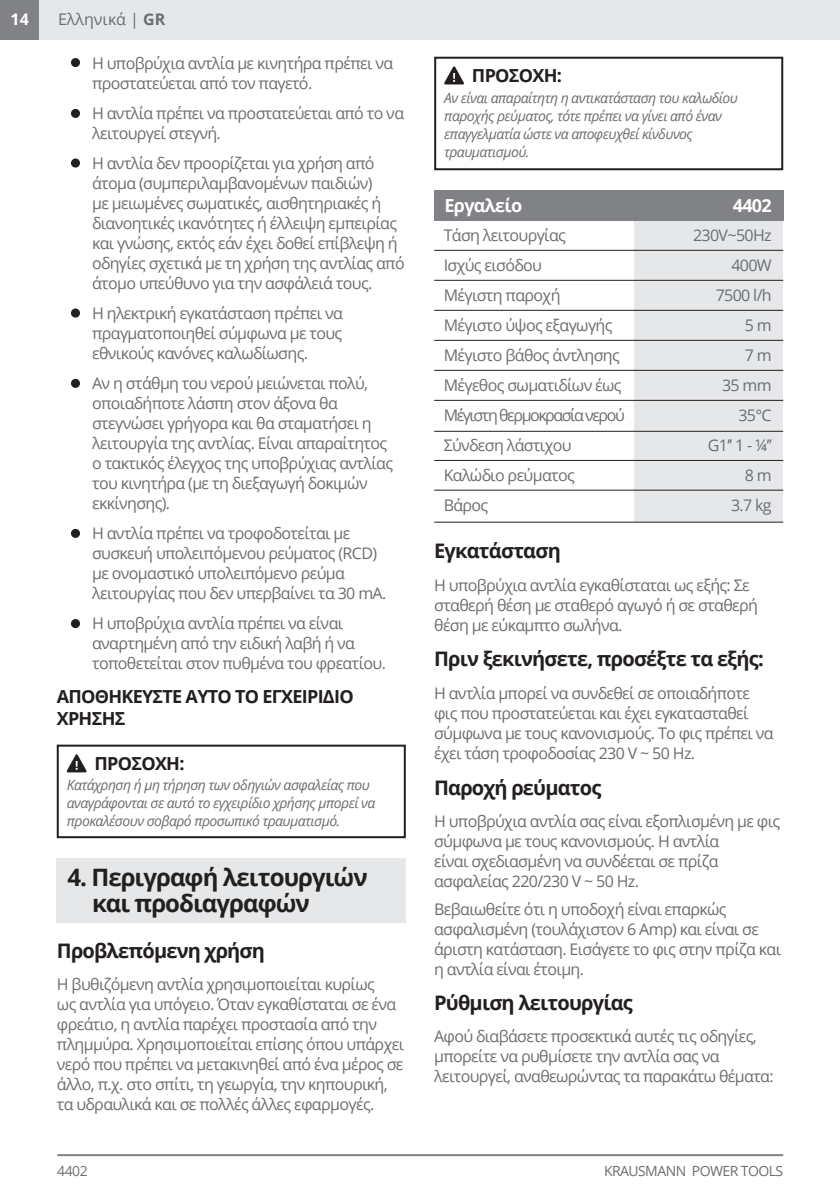
<style>
.page{position:relative;width:840px;height:1191px;background:#fff}
.page>*{position:absolute;margin:0;border:0;box-sizing:border-box;transform-origin:0 0}
.t1{font:700 24px/26px "Open Sans";letter-spacing:-.04em;color:#231f20}
.t2{font:700 20px "Open Sans";letter-spacing:-.04em;color:#231f20}
.t3{font:700 18px/22px "Open Sans";letter-spacing:-.04em;color:#231f20}
.t4{font:700 18px "Open Sans";letter-spacing:-.04em;color:#fff}
.t5{font:16px/20px "Open Sans";letter-spacing:-.04em;color:#6c6d70}
.t6{font:16px "Open Sans";color:#6c6d70}
.t7{font:700 16px "Open Sans";color:#fff}
.t8{font:italic 14px/18px "Open Sans";letter-spacing:-.04em;color:#6c6d70}
.t9{font:14px "Open Sans";letter-spacing:-.04em;color:#6c6d70}
.s1{font-weight:700}
</style>
<div class="page">
<div style="left:0;top:0;width:40px;height:40px;background:#808285"></div>
<hr style="left:57px;top:1154px;width:725px;height:2px;background:#808285">
<div style="left:57px;top:744px;width:348px;height:94px;border:2px solid #231f20"></div>
<svg style="left:66px;top:754px;width:21px;height:18px"></svg>
<div style="left:71px;top:58px;width:9px;height:9px;background:#231f20;border-radius:50%"></div>
<div style="left:71px;top:109px;width:9px;height:9px;background:#231f20;border-radius:50%"></div>
<div style="left:71px;top:158px;width:9px;height:10px;background:#231f20;border-radius:50%"></div>
<div style="left:71px;top:308px;width:9px;height:9px;background:#231f20;border-radius:50%"></div>
<div style="left:71px;top:379px;width:9px;height:9px;background:#231f20;border-radius:50%"></div>
<div style="left:71px;top:529px;width:9px;height:9px;background:#231f20;border-radius:50%"></div>
<div style="left:71px;top:619px;width:9px;height:9px;background:#231f20;border-radius:50%"></div>
<div style="left:57px;top:858px;width:349px;height:64px;background:#e6e7e9"></div>
<div style="left:434px;top:57px;width:348px;height:113px;border:2px solid #231f20"></div>
<svg style="left:444px;top:66px;width:20px;height:18px"></svg>
<div style="left:634px;top:221px;width:148px;height:300px;background:#e6e7e9"></div>
<div style="left:434px;top:190px;width:348px;height:30px;background:#808285"></div>
<hr style="left:434px;top:250px;width:348px;height:1px;background:#231f20">
<hr style="left:434px;top:280px;width:348px;height:1px;background:#231f20">
<hr style="left:434px;top:310px;width:348px;height:1px;background:#231f20">
<hr style="left:434px;top:340px;width:348px;height:1px;background:#231f20">
<hr style="left:434px;top:370px;width:348px;height:1px;background:#231f20">
<hr style="left:434px;top:400px;width:348px;height:1px;background:#231f20">
<hr style="left:434px;top:431px;width:348px;height:1px;background:#231f20">
<hr style="left:434px;top:460px;width:348px;height:1px;background:#231f20">
<hr style="left:434px;top:489px;width:348px;height:1px;background:#231f20">
<hr style="left:434px;top:521px;width:348px;height:1px;background:#231f20">
<div style="left:40px;top:0;width:799px;height:40px;background:#e6e7e9"></div>
<p class="t7" style="left:11px;top:8px;width:20px">14</p>
<p class="t6" style="left:58px;top:8px;width:109px">Ελληνικά | <span class="s1">GR</span></p>
<p class="t5" style="left:92px;top:53px;width:302px">Η υποβρύχια αντλία με κινητήρα πρέπει να προστατεύεται από τον παγετό.</p>
<p class="t5" style="left:92px;top:103px;width:313px">Η αντλία πρέπει να προστατεύεται από το να λειτουργεί στεγνή.</p>
<p class="t5" style="left:92px;top:153px;width:314px">Η αντλία δεν προορίζεται για χρήση από άτομα (συμπεριλαμβανομένων παιδιών)<br>με μειωμένες σωματικές, αισθητηριακές ή διανοητικές ικανότητες ή έλλειψη εμπειρίας και γνώσης, εκτός εάν έχει δοθεί επίβλεψη ή οδηγίες σχετικά με τη χρήση της αντλίας από άτομο υπεύθυνο για την ασφάλειά τους.</p>
<p class="t5" style="left:92px;top:303px;width:252px;text-align:justify">Η ηλεκτρική εγκατάσταση πρέπει να πραγματοποιηθεί σύμφωνα με τους εθνικούς κανόνες καλωδίωσης.</p>
<p class="t5" style="left:92px;top:373px;width:302px">Αν η στάθμη του νερού μειώνεται πολύ, οποιαδήποτε λάσπη στον άξονα θα στεγνώσει γρήγορα και θα σταματήσει η λειτουργία της αντλίας. Είναι απαραίτητος ο τακτικός έλεγχος της υποβρύχιας αντλίας του κινητήρα (με τη διεξαγωγή δοκιμών εκκίνησης).</p>
<p class="t5" style="left:92px;top:523px;width:295px">Η αντλία πρέπει να τροφοδοτείται με συσκευή υπολειπόμενου ρεύματος (RCD) με ονομαστικό υπολειπόμενο ρεύμα λειτουργίας που δεν υπερβαίνει τα 30 mA.</p>
<p class="t5" style="left:92px;top:613px;width:295px">Η υποβρύχια αντλία πρέπει να είναι αναρτημένη από την ειδική λαβή ή να τοποθετείται στον πυθμένα του φρεατίου.</p>
<p class="t3" style="left:57px;top:685px;width:298px">ΑΠΟΘΗΚΕΥΣΤΕ ΑΥΤΟ ΤΟ ΕΓΧΕΙΡΙΔΙΟ<br>ΧΡΗΣΗΣ</p>
<p class="t3" style="left:94px;top:751px;width:91px">ΠΡΟΣΟΧΗ:</p>
<p class="t8" style="left:67px;top:776px;width:310px">Kατάχρηση ή μη τήρηση των οδηγιών ασφαλείας που αναγράφονται σε αυτό το εγχειρίδιο χρήσης μπορεί να προκαλέσουν σοβαρό προσωπικό τραυματισμό.</p>
<h1 class="t1" style="left:92px;top:863px;width:277px;text-indent:-24px">4. Περιγραφή λειτουργιών και προδιαγραφών</h1>
<p class="t2" style="left:57px;top:936px;width:209px">Προβλεπόμενη χρήση</p>
<p class="t5" style="left:57px;top:974px;width:348px">Η βυθιζόμενη αντλία χρησιμοποιείται κυρίως<br>ως αντλία για υπόγειο. Όταν εγκαθίσταται σε ένα φρεάτιο, η αντλία παρέχει προστασία από την πλημμύρα. Χρησιμοποιείται επίσης όπου υπάρχει νερό που πρέπει να μετακινηθεί από ένα μέρος σε άλλο, π.χ. στο σπίτι, τη γεωργία, την κηπουρική, τα υδραυλικά και σε πολλές άλλες εφαρμογές.</p>
<p class="t3" style="left:471px;top:64px;width:91px">ΠΡΟΣΟΧΗ:</p>
<p class="t8" style="left:444px;top:88px;width:295px">Αν είναι απαραίτητη η αντικατάσταση του καλωδίου παροχής ρεύματος, τότε πρέπει να γίνει από έναν επαγγελματία ώστε να αποφευχθεί κίνδυνος τραυματισμού.</p>
<p class="t4" style="left:444px;top:193px;width:79px">Εργαλείο</p>
<p class="t4" style="left:732px;top:193px;width:40px">4402</p>
<p class="t5" style="left:443px;top:220px;width:183px;line-height:30px">Τάση λειτουργίας<br>Ισχύς εισόδου<br>Μέγιστη παροχή<br>Μέγιστο ύψος εξαγωγής<br>Μέγιστο βάθος άντλησης<br>Μέγεθος σωματιδίων έως<br>Μέγιστη θερμοκρασία νερού<br>Σύνδεση λάστιχου<br>Καλώδιο ρεύματος<br>Βάρος</p>
<p class="t5" style="left:692px;top:220px;width:80px;line-height:30px;text-align:right">230V~50Hz<br>400W<br>7500 l/h<br>5 m<br>7 m<br>35 mm<br>35°C<br>G1’’ 1 - ¼’’<br>8 m<br>3.7 kg</p>
<p class="t2" style="left:434px;top:537px;width:128px">Εγκατάσταση</p>
<p class="t5" style="left:434px;top:575px;width:325px">Η υποβρύχια αντλία εγκαθίσταται ως εξής: Σε σταθερή θέση με σταθερό αγωγό ή σε σταθερή θέση με εύκαμπτο σωλήνα.</p>
<p class="t2" style="left:434px;top:645px;width:331px">Πριν ξεκινήσετε, προσέξτε τα εξής:</p>
<p class="t5" style="left:434px;top:682px;width:341px">Η αντλία μπορεί να συνδεθεί σε οποιαδήποτε φις που προστατεύεται και έχει εγκατασταθεί σύμφωνα με τους κανονισμούς. Το φις πρέπει να έχει τάση τροφοδοσίας 230 V ~ 50 Hz.</p>
<p class="t2" style="left:434px;top:773px;width:169px">Παροχή ρεύματος</p>
<p class="t5" style="left:434px;top:810px;width:347px">Η υποβρύχια αντλία σας είναι εξοπλισμένη με φις σύμφωνα με τους κανονισμούς. Η αντλία<br>είναι σχεδιασμένη να συνδέεται σε πρίζα ασφαλείας 220/230 V ~ 50 Hz.</p>
<p class="t5" style="left:434px;top:898px;width:348px">Βεβαιωθείτε ότι η υποδοχή είναι επαρκώς ασφαλισμένη (τουλάχιστον 6 Amp) και είναι σε άριστη κατάσταση. Εισάγετε το φις στην πρίζα και η αντλία είναι έτοιμη.</p>
<p class="t2" style="left:434px;top:988px;width:200px">Ρύθμιση λειτουργίας</p>
<p class="t5" style="left:434px;top:1025px;width:341px">Αφού διαβάσετε προσεκτικά αυτές τις οδηγίες, μπορείτε να ρυθμίσετε την αντλία σας να λειτουργεί, αναθεωρώντας τα παρακάτω θέματα:</p>
<p class="t9" style="left:57px;top:1161px;width:32px">4402</p>
<p class="t9" style="left:603px;top:1161px;width:181px">KRAUSMANN POWER TOOLS</p>
</div>
